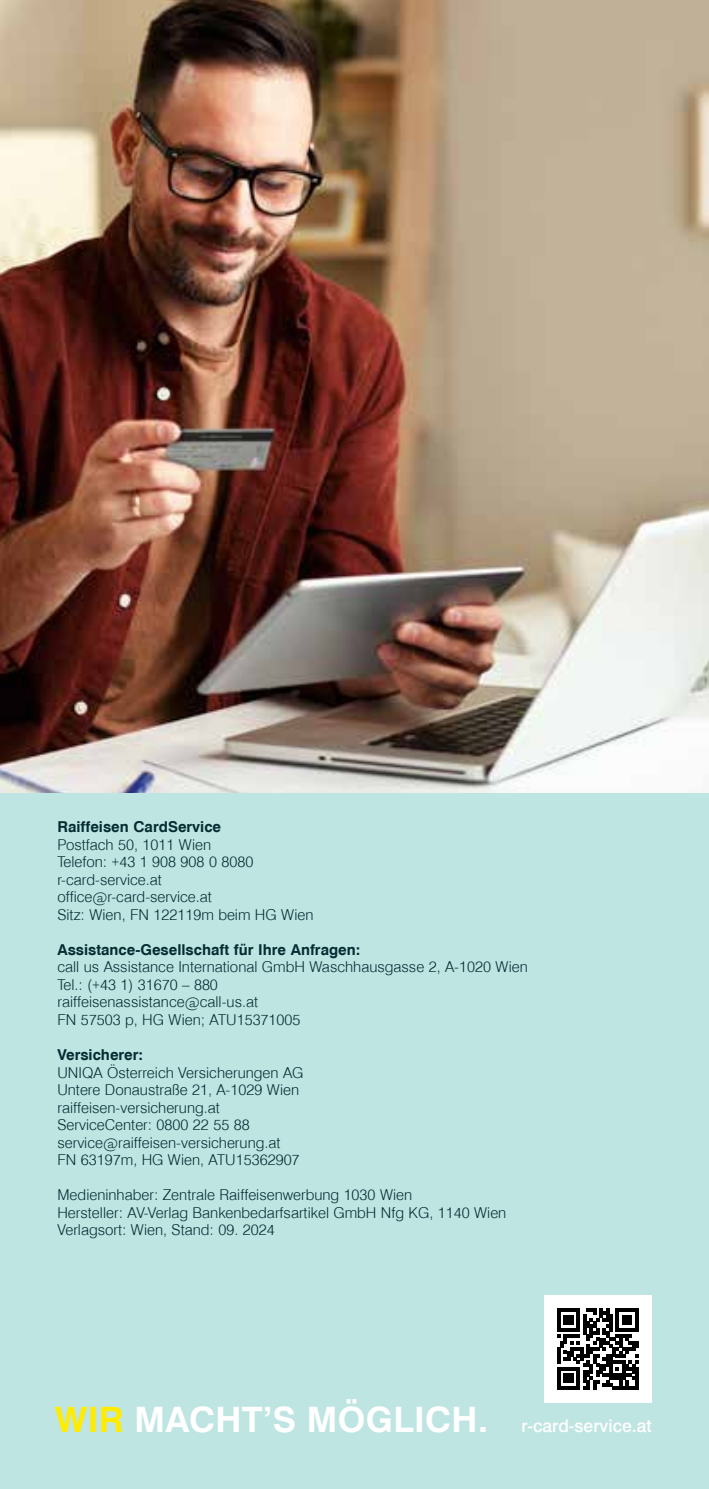
<style>
.page{position:relative;width:709px;height:1489px;background:#fff}
.page>*{position:absolute;margin:0;border:0;box-sizing:border-box;transform-origin:0 0}
.t1{font:500 17.5px "Swiss 721 TL";color:#fff}
.t2{font:300 15px/17.5px "Swiss 721 TL";color:#042d32}
.t3{font:700 15px "Swiss 721 TL";color:#042d32}
.s1{font-weight:700;font-size:35px;color:#ffec00}
.s2{font-weight:700;font-size:35px}
</style>
<div class="page">
<div style="left:0;top:792px;width:709px;height:696px;background:#bfe5e3"></div>
<img style="left:0;top:0;width:709px;height:792px">
<div style="left:544px;top:1295px;width:107px;height:107px;background:#fff"></div>
<svg style="left:557px;top:1308px;width:81px;height:81px"></svg>
<p class="t3" style="left:57px;top:817px;width:165px">Raiffeisen CardService</p>
<p class="t2" style="left:57px;top:835px;width:257px">Postfach 50, 1011 Wien<br>Telefon: +43 1 908 908 0 8080 r-card-service.at office@r-card-service.at<br>Sitz: Wien, FN 122119m beim HG Wien</p>
<p class="t3" style="left:57px;top:939px;width:304px">Assistance-Gesellschaft für Ihre Anfragen:</p>
<p class="t2" style="left:57px;top:957px;width:472px">call us Assistance International GmbH Waschhausgasse 2, A-1020 Wien Tel.: (+43 1) 31670 – 880<br>raiffeisenassistance@call-us.at<br>FN 57503 p, HG Wien; ATU15371005</p>
<p class="t3" style="left:57px;top:1044px;width:87px">Versicherer:</p>
<p class="t2" style="left:57px;top:1062px;width:247px">UNIQA Österreich Versicherungen AG Untere Donaustraße 21, A-1029 Wien raiffeisen-versicherung.at ServiceCenter: 0800 22 55 88 service@raiffeisen-versicherung.at<br>FN 63197m, HG Wien, ATU15362907</p>
<p class="t2" style="left:57px;top:1185px;width:450px">Medieninhaber: Zentrale Raiffeisenwerbung 1030 Wien<br>Hersteller: AV-Verlag Bankenbedarfsartikel GmbH Nfg KG, 1140 Wien<br>Verlagsort: Wien, Stand: 09. 2024</p>
<p class="t1" style="left:55px;top:1413px;width:598px"><span class="s1">WIR</span> <span class="s2">MACHT’S MÖGLICH.</span> r-card-service.at</p>
</div>
